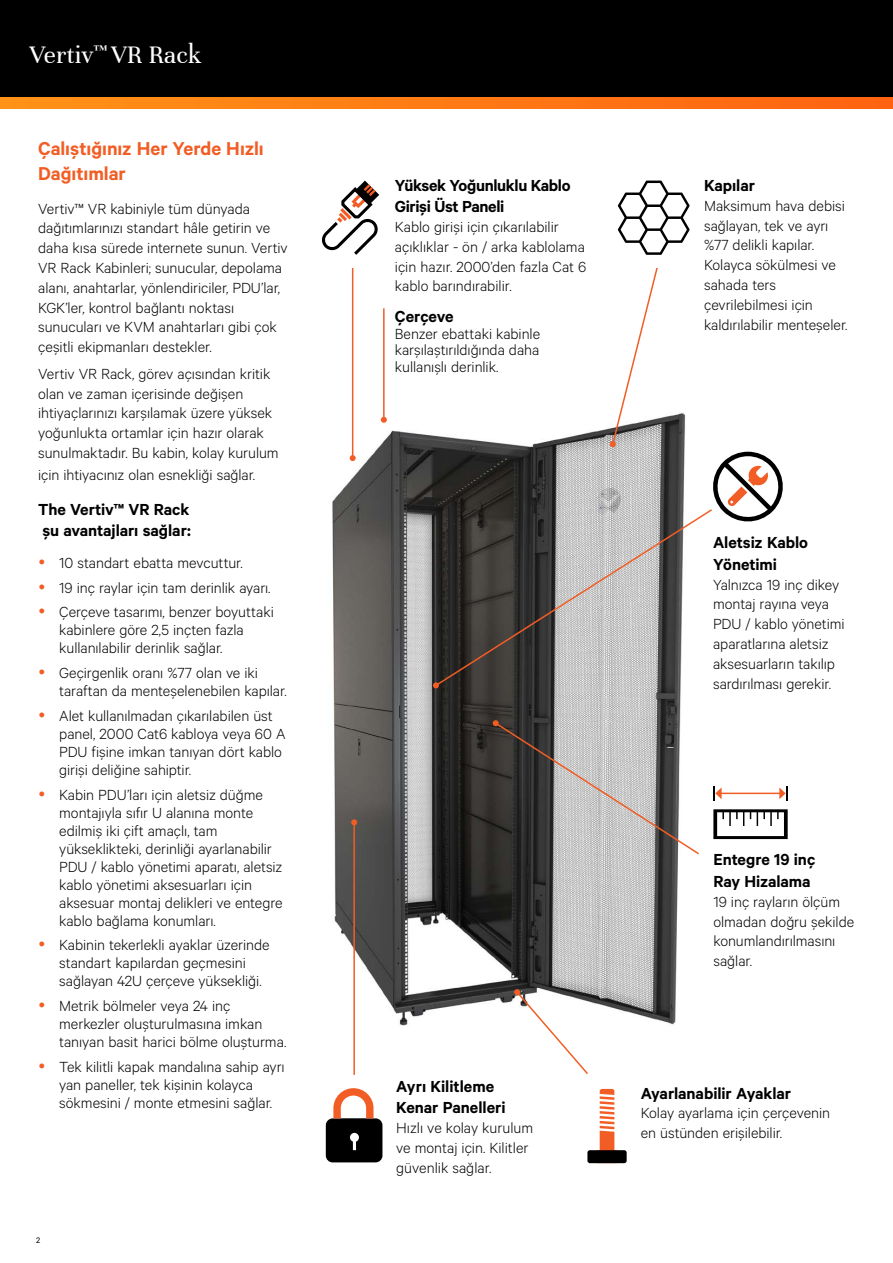
<style>
.page{position:relative;width:893px;height:1263px;background:#fff}
.page>*{position:absolute;margin:0;border:0;box-sizing:border-box;transform-origin:0 0}
.t1{font:27px "Unna";color:#fff}
.t2{font:600 21px/25.2px "Calibre";color:#f15d24}
.t3{font:600 18px/21.6px "Calibre";letter-spacing:-.005em;color:#000}
.t4{font:300 16.5px/19.8px "Calibre";letter-spacing:-.005em;color:#000}
.t5{font:9px "Calibre";color:#000}
</style>
<div class="page">
<div style="left:0;top:0;width:893px;height:108px;background:#000"></div>
<svg style="left:0;top:98px;width:893px;height:10px;background:#ff7a13"></svg>
<img style="left:332px;top:408px;width:354px;height:618px">
<svg style="left:434px;top:508px;width:271px;height:179px;background:#7f7d7b"></svg>
<svg style="left:433px;top:682px;width:6px;height:7px"></svg>
<hr style="left:352px;top:268px;width:1px;height:190px;background:#f15d24">
<svg style="left:350px;top:455px;width:6px;height:6px"></svg>
<svg style="left:609px;top:267px;width:50px;height:181px"></svg>
<hr style="left:353px;top:822px;width:2px;height:253px;background:#f15d24">
<svg style="left:351px;top:819px;width:6px;height:6px"></svg>
<svg style="left:514px;top:989px;width:76px;height:85px"></svg>
<svg style="left:492px;top:720px;width:207px;height:136px;background:#92908f"></svg>
<hr style="left:383px;top:308px;width:2px;height:112px;background:#f15d24">
<svg style="left:381px;top:417px;width:6px;height:6px"></svg>
<svg style="left:587px;top:1089px;width:40px;height:74px"></svg>
<svg style="left:618px;top:181px;width:72px;height:74px"></svg>
<svg style="left:713px;top:809px;width:75px;height:30px"></svg>
<hr style="left:721px;top:793px;width:59px;height:1px;background:#f15d24">
<svg style="left:713px;top:786px;width:9px;height:15px"></svg>
<svg style="left:779px;top:786px;width:9px;height:15px"></svg>
<svg style="left:705px;top:451px;width:78px;height:71px"></svg>
<svg style="left:326px;top:1088px;width:56px;height:74px"></svg>
<svg style="left:322px;top:180px;width:58px;height:75px"></svg>
<h1 class="t1" style="left:29px;top:39px;width:174px">Vertiv<sup>™</sup> VR Rack</h1>
<p class="t2" style="left:38px;top:135px;width:227px">Çalıştığınız Her Yerde Hızlı<br>Dağıtımlar</p>
<p class="t4" style="left:38px;top:198px;width:251px">Vertiv™ VR kabiniyle tüm dünyada dağıtımlarınızı standart hâle getirin ve daha kısa sürede internete sunun. Vertiv VR Rack Kabinleri; sunucular, depolama alanı, anahtarlar, yönlendiriciler, PDU’lar, KGK’ler, kontrol bağlantı noktası sunucuları ve KVM anahtarları gibi çok çeşitli ekipmanları destekler.</p>
<p class="t4" style="left:38px;top:363px;width:242px">Vertiv VR Rack, görev açısından kritik olan ve zaman içerisinde değişen ihtiyaçlarınızı karşılamak üzere yüksek yoğunlukta ortamlar için hazır olarak sunulmaktadır. Bu kabin, kolay kurulum</p>
<p class="t4" style="left:38px;top:464px;width:219px">için ihtiyacınız olan esnekliği sağlar.</p>
<p class="t3" style="left:38px;top:498px;width:154px">The Vertiv™ VR Rack şu avantajları sağlar:</p>
<p class="t4" style="left:59px;top:550px;width:216px;line-height:24.8px">10 standart ebatta mevcuttur.<br>19 inç raylar için tam derinlik ayarı.<br>Çerçeve tasarımı, benzer boyuttaki</p>
<p class="t4" style="left:59px;top:620px;width:186px;line-height:18px">kabinlere göre 2,5 inçten fazla kullanılabilir derinlik sağlar.</p>
<p class="t4" style="left:59px;top:663px;width:229px;line-height:18px">Geçirgenlik oranı %77 olan ve iki taraftan da menteşelenebilen kapılar.</p>
<p class="t4" style="left:59px;top:706px;width:228px;line-height:18px">Alet kullanılmadan çıkarılabilen üst panel, 2000 Cat6 kabloya veya 60 A PDU fişine imkan tanıyan dört kablo girişi deliğine sahiptir.</p>
<p class="t4" style="left:59px;top:785px;width:225px;line-height:18px">Kabin PDU’ları için aletsiz düğme montajıyla sıfır U alanına monte edilmiş iki çift amaçlı, tam yükseklikteki, derinliği ayarlanabilir PDU / kablo yönetimi aparatı, aletsiz kablo yönetimi aksesuarları için aksesuar montaj delikleri ve entegre kablo bağlama konumları.</p>
<p class="t4" style="left:59px;top:935px;width:212px;line-height:18px">Kabinin tekerlekli ayaklar üzerinde standart kapılardan geçmesini sağlayan 42U çerçeve yüksekliği.</p>
<p class="t4" style="left:59px;top:996px;width:229px;line-height:18px">Metrik bölmeler veya 24 inç merkezler oluşturulmasına imkan tanıyan basit harici bölme oluşturma.</p>
<p class="t4" style="left:59px;top:1057px;width:227px;line-height:18px">Tek kilitli kapak mandalına sahip ayrı yan paneller, tek kişinin kolayca sökmesini / monte etmesini sağlar.</p>
<p class="t5" style="left:36px;top:1235px;width:6px">2</p>
<p class="t3" style="left:395px;top:174px;width:177px">Yüksek Yoğunluklu Kablo<br>Girişi Üst Paneli</p>
<p class="t4" style="left:395px;top:216px;width:193px">Kablo girişi için çıkarılabilir açıklıklar - ön / arka kablolama için hazır. 2000’den fazla Cat 6 kablo barındırabilir.</p>
<p class="t3" style="left:395px;top:305px;width:60px">Çerçeve</p>
<p class="t4" style="left:395px;top:324px;width:147px;line-height:16.5px;text-align:justify">Benzer ebattaki kabinle karşılaştırıldığında daha kullanışlı derinlik.</p>
<p class="t3" style="left:704px;top:174px;width:53px">Kapılar</p>
<p class="t4" style="left:704px;top:195px;width:145px">Maksimum hava debisi sağlayan, tek ve ayrı %77 delikli kapılar.<br>Kolayca sökülmesi ve sahada ters çevrilebilmesi için kaldırılabilir menteşeler.</p>
<p class="t3" style="left:713px;top:531px;width:96px">Aletsiz Kablo<br>Yönetimi</p>
<p class="t4" style="left:713px;top:574px;width:133px">Yalnızca 19 inç dikey montaj rayına veya<br>PDU / kablo yönetimi aparatlarına aletsiz aksesuarların takılıp sardırılması gerekir.</p>
<p class="t3" style="left:396px;top:1075px;width:111px">Ayrı Kilitleme<br>Kenar Panelleri</p>
<p class="t4" style="left:396px;top:1117px;width:138px">Hızlı ve kolay kurulum ve montaj için. Kilitler güvenlik sağlar.</p>
<p class="t3" style="left:713px;top:848px;width:103px">Entegre 19 inç<br>Ray Hizalama</p>
<p class="t4" style="left:713px;top:891px;width:142px">19 inç rayların ölçüm olmadan doğru şekilde konumlandırılmasını sağlar.</p>
<p class="t3" style="left:641px;top:1082px;width:152px">Ayarlanabilir Ayaklar</p>
<p class="t4" style="left:641px;top:1102px;width:191px">Kolay ayarlama için çerçevenin en üstünden erişilebilir.</p>
</div>
